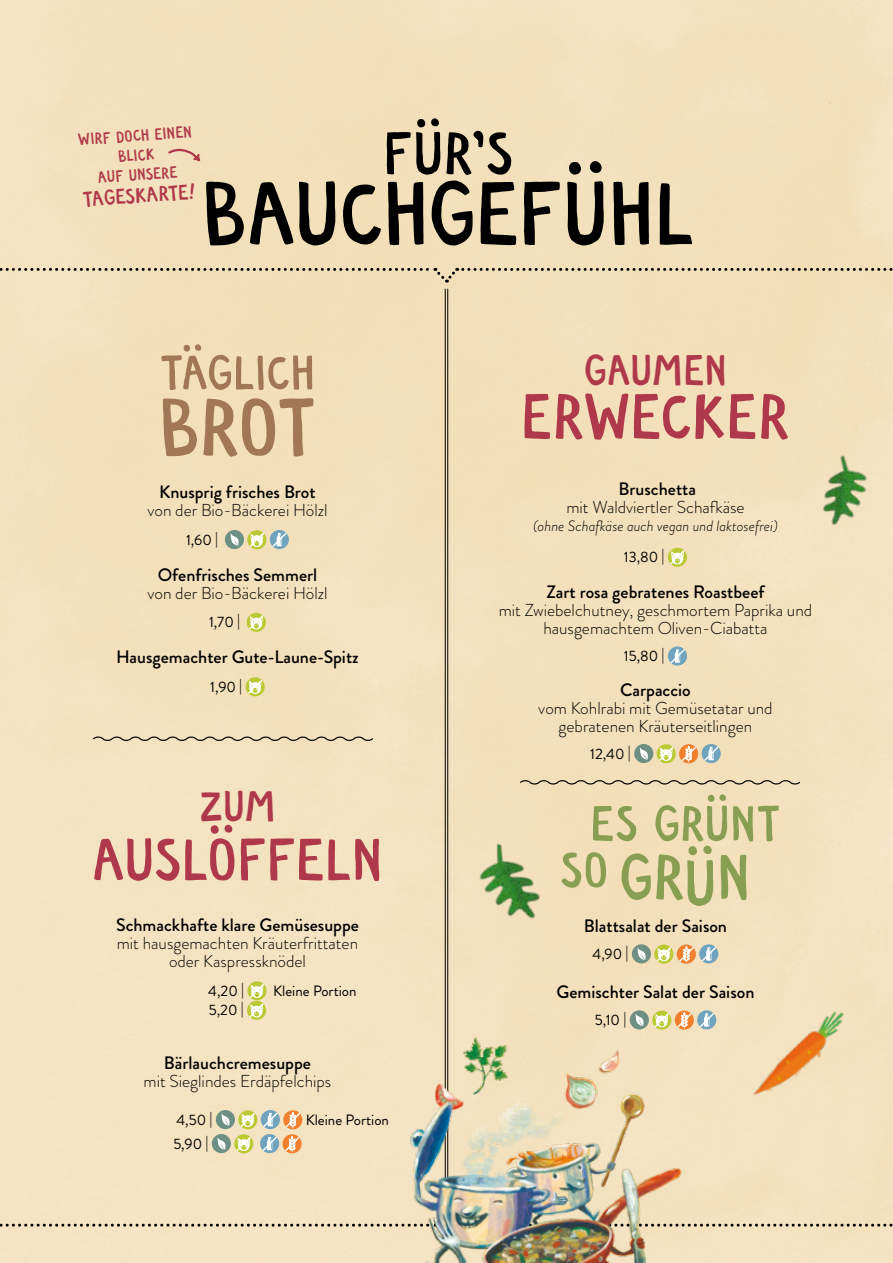
<style>
.page{position:relative;width:893px;height:1263px;background:#fff}
.page>*{position:absolute;margin:0;border:0;box-sizing:border-box;transform-origin:0 0}
.t1{font:94.5px "Sonnentor Hand Regular";letter-spacing:-.015em;color:#000}
.t2{font:85.5px "Sonnentor Hand Regular";color:#a17756}
.t3{font:67.5px "Sonnentor Hand Regular";letter-spacing:-.01em;color:#af384a}
.t4{font:67.5px "Sonnentor Hand Regular";color:#889f53}
.t5{font:63px "Sonnentor Hand Regular";color:#000}
.t6{font:62.7px "Sonnentor Hand Regular";letter-spacing:-.015em;color:#af384a}
.t7{font:52.5px "Sonnentor Hand Regular";letter-spacing:-.01em;color:#889f53}
.t8{font:51px "Sonnentor Hand Regular";letter-spacing:-.015em;color:#a17756}
.t9{font:45.45px "Sonnentor Hand Regular";letter-spacing:-.015em;color:#af384a}
.t10{font:22.5px "Sonnentor Hand Regular";color:#af384a}
.t11{font:500 18px "Brandon Grotesque";color:#000}
.t12{font:300 17.25px/18px "Brandon Grotesque";color:#000;text-align:center}
.t13{font:17.25px/19.5px "Sonnentor Hand Regular";color:#af384a;text-align:center}
.t14{font:15px "Brandon Grotesque";color:#000}
.t15{font:italic 300 15px "Brandon Grotesque";color:#000}
</style>
<div class="page">
<hr style="left:447px;top:289px;width:1px;height:916px;background:#000">
<hr style="left:445px;top:289px;width:1px;height:916px;background:#000">
<svg style="left:0;top:267px;width:893px;height:16px"></svg>
<svg style="left:0;top:1211px;width:893px;height:16px"></svg>
<svg style="left:92px;top:735px;width:282px;height:8px"></svg>
<svg style="left:668px;top:548px;width:19px;height:18px"></svg>
<svg style="left:668px;top:647px;width:19px;height:19px"></svg>
<div style="left:634px;top:744px;width:19px;height:19px;background:#6e8f84;border-radius:50%"></div>
<svg style="left:640px;top:748px;width:8px;height:12px"></svg>
<svg style="left:702px;top:744px;width:19px;height:19px"></svg>
<svg style="left:657px;top:745px;width:63px;height:18px"></svg>
<img style="left:444px;top:826px;width:125px;height:123px">
<img style="left:798px;top:440px;width:95px;height:100px">
<div style="left:225px;top:530px;width:19px;height:19px;background:#6e8f84;border-radius:50%"></div>
<svg style="left:230px;top:533px;width:9px;height:13px"></svg>
<svg style="left:247px;top:530px;width:19px;height:19px"></svg>
<svg style="left:248px;top:531px;width:41px;height:18px"></svg>
<svg style="left:247px;top:613px;width:19px;height:18px"></svg>
<svg style="left:246px;top:677px;width:19px;height:19px"></svg>
<svg style="left:246px;top:678px;width:18px;height:18px"></svg>
<div style="left:166px;top:146px;width:122px;height:101px;background:#f3e0ba"></div>
<div style="left:632px;top:944px;width:19px;height:19px;background:#6e8f84;border-radius:50%"></div>
<svg style="left:637px;top:948px;width:9px;height:12px"></svg>
<svg style="left:655px;top:945px;width:63px;height:19px"></svg>
<div style="left:630px;top:1010px;width:19px;height:19px;background:#6e8f84;border-radius:50%"></div>
<svg style="left:635px;top:1014px;width:9px;height:12px"></svg>
<svg style="left:653px;top:1011px;width:63px;height:19px"></svg>
<svg style="left:247px;top:982px;width:19px;height:37px"></svg>
<div style="left:216px;top:1110px;width:19px;height:19px;background:#6e8f84;border-radius:50%"></div>
<svg style="left:221px;top:1113px;width:9px;height:13px"></svg>
<svg style="left:238px;top:1110px;width:19px;height:19px"></svg>
<svg style="left:239px;top:1111px;width:63px;height:18px"></svg>
<div style="left:212px;top:1134px;width:19px;height:19px;background:#6e8f84;border-radius:50%"></div>
<svg style="left:217px;top:1137px;width:9px;height:13px"></svg>
<svg style="left:234px;top:1134px;width:19px;height:19px"></svg>
<svg style="left:235px;top:1135px;width:18px;height:18px"></svg>
<svg style="left:260px;top:1135px;width:41px;height:18px"></svg>
<img style="left:739px;top:984px;width:126px;height:146px">
<img style="left:381px;top:1033px;width:346px;height:230px">
<svg style="left:519px;top:778px;width:282px;height:8px"></svg>
<p class="t13" style="left:77px;top:129px;width:116px;rotate:-4deg">WIRF DOCH EINEN<br>BLICK<br>AUF UNSERE</p>
<h3 class="t10" style="left:82px;top:185px;width:115px;rotate:-4deg">TAGESKARTE!</h3>
<h3 class="t5" style="left:383px;top:115px;width:133px">FÜR’S</h3>
<h1 class="t1" style="left:201px;top:155px;width:496px">BAUCHGEFÜHL</h1>
<h3 class="t8" style="left:159px;top:341px;width:158px">TÄGLICH</h3>
<h2 class="t2" style="left:158px;top:375px;width:160px">BROT</h2>
<p class="t11" style="left:159px;top:480px;width:158px">Knusprig frisches Brot</p>
<p class="t12" style="left:147px;top:501px;width:182px">von der Bio-Bäckerei Hölzl</p>
<p class="t14" style="left:186px;top:529px;width:34px">1,60 |</p>
<p class="t11" style="left:158px;top:562px;width:161px">Ofenfrisches Semmerl</p>
<p class="t12" style="left:147px;top:584px;width:182px">von der Bio-Bäckerei Hölzl</p>
<p class="t14" style="left:209px;top:612px;width:33px">1,70 |</p>
<p class="t11" style="left:116px;top:645px;width:244px">Hausgemachter Gute-Laune-Spitz</p>
<p class="t14" style="left:210px;top:676px;width:34px">1,90 |</p>
<h3 class="t9" style="left:199px;top:778px;width:78px">ZUM</h3>
<h3 class="t6" style="left:92px;top:821px;width:293px">AUSLÖFFELN</h3>
<p class="t11" style="left:116px;top:913px;width:244px">Schmackhafte klare Gemüsesuppe</p>
<p class="t12" style="left:117px;top:934px;width:243px">mit hausgemachten Kräuterfrittaten oder Kaspressknödel</p>
<p class="t14" style="left:208px;top:980px;width:37px">4,20 |</p>
<p class="t14" style="left:273px;top:980px;width:85px">Kleine Portion</p>
<p class="t14" style="left:209px;top:1000px;width:37px">5,20 |</p>
<p class="t11" style="left:164px;top:1051px;width:149px">Bärlauchcremesuppe</p>
<p class="t12" style="left:144px;top:1072px;width:189px">mit Sieglindes Erdäpfelchips</p>
<p class="t14" style="left:177px;top:1109px;width:37px">4,50 |</p>
<p class="t14" style="left:306px;top:1109px;width:85px">Kleine Portion</p>
<p class="t14" style="left:173px;top:1133px;width:37px">5,90 |</p>
<h3 class="t9" style="left:584px;top:342px;width:145px">GAUMEN</h3>
<h3 class="t3" style="left:520px;top:375px;width:272px">ERWECKER</h3>
<p class="t11" style="left:619px;top:476px;width:79px">Bruschetta</p>
<p class="t12" style="left:566px;top:498px;width:180px">mit Waldviertler Schafkäse</p>
<p class="t15" style="left:533px;top:515px;width:246px">(ohne Schafkäse auch vegan und laktosefrei)</p>
<p class="t14" style="left:624px;top:547px;width:42px">13,80 |</p>
<p class="t11" style="left:546px;top:580px;width:219px">Zart rosa gebratenes Roastbeef</p>
<p class="t12" style="left:499px;top:601px;width:315px">mit Zwiebelchutney, geschmortem Paprika und hausgemachtem Oliven-Ciabatta</p>
<p class="t14" style="left:624px;top:646px;width:42px">15,80 |</p>
<p class="t11" style="left:620px;top:677px;width:72px">Carpaccio</p>
<p class="t12" style="left:538px;top:699px;width:236px">vom Kohlrabi mit Gemüsetatar und gebratenen Kräuterseitlingen</p>
<p class="t14" style="left:590px;top:743px;width:42px">12,40 |</p>
<h3 class="t7" style="left:590px;top:791px;width:193px">ES GRÜNT</h3>
<h3 class="t4" style="left:560px;top:835px;width:192px"><sup>SO</sup> GRÜN</h3>
<p class="t11" style="left:584px;top:913px;width:145px">Blattsalat der Saison</p>
<p class="t14" style="left:593px;top:944px;width:37px">4,90 |</p>
<p class="t11" style="left:556px;top:979px;width:199px">Gemischter Salat der Saison</p>
<p class="t14" style="left:595px;top:1010px;width:33px">5,10 |</p>
</div>
